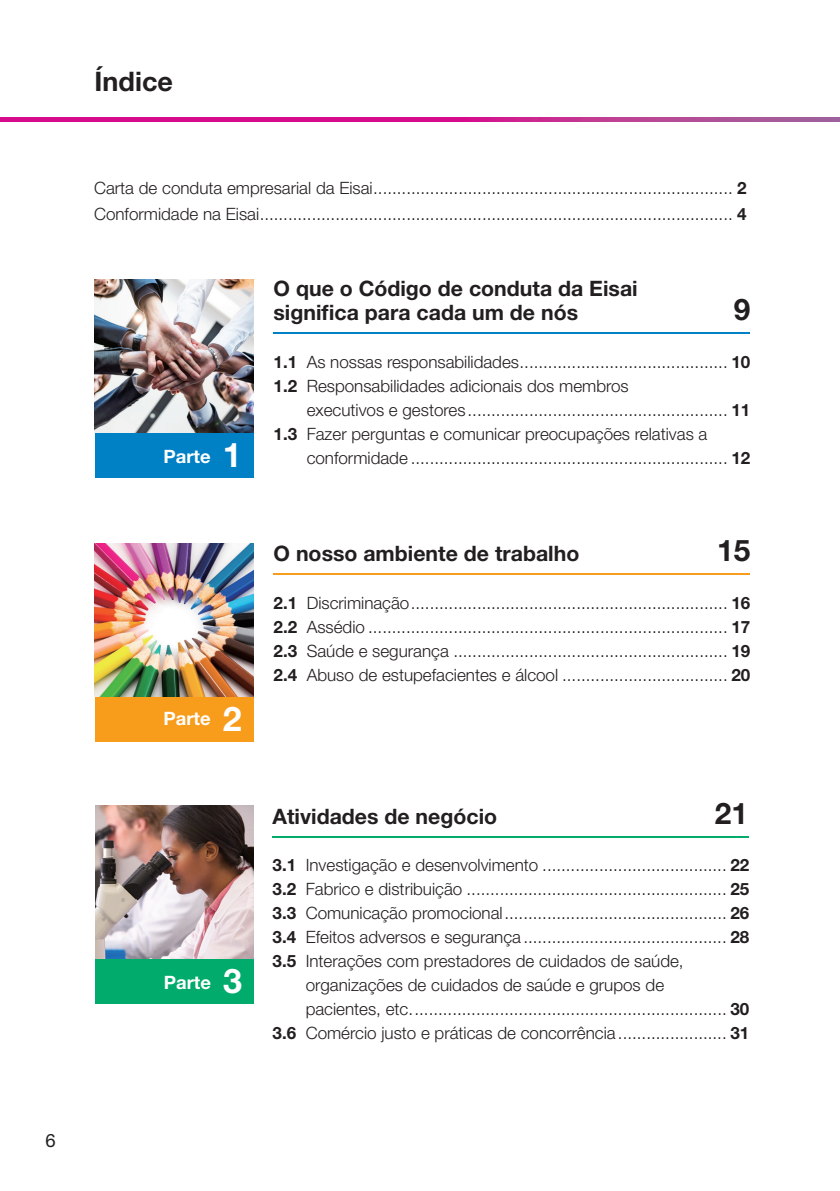
<style>
.page{position:relative;width:840px;height:1191px;background:#fff}
.page>*{position:absolute;margin:0;border:0;box-sizing:border-box;transform-origin:0 0}
.項目タイトル{font:700 34px "Helvetica Neue LT Std";color:#fff}
.項目タイトル-2{font:700 29.8px "Helvetica Neue LT Std";color:#231f20}
.項目タイトル-3{font:700 27px "Helvetica Neue LT Std";color:#231f20}
.項目タイトル-4{font:700 21.2px/24px "Helvetica Neue LT Std";color:#231f20}
.項目タイトル-5{font:700 18.4px "Helvetica Neue LT Std";color:#fff}
.t1{font:18.4px "Helvetica Neue LT Std";color:#231f20}
.本文_13Q{font:300 17px/24px "Helvetica Neue LT Std";color:#231f20}
.s1{font-weight:700}
</style>
<div class="page">
<svg style="left:0;top:118px;width:839px;height:4px;background:#c9248f"></svg>
<hr style="left:273px;top:332px;width:476px;height:2px;background:#0080c5">
<div style="left:95px;top:432px;width:158px;height:46px;background:#0080c5"></div>
<hr style="left:273px;top:573px;width:476px;height:2px;background:#f89c1c">
<div style="left:95px;top:696px;width:158px;height:45px;background:#f89c1c"></div>
<hr style="left:272px;top:836px;width:477px;height:1px;background:#00ab6b">
<div style="left:95px;top:958px;width:159px;height:45px;background:#00ab6b"></div>
<img style="left:95px;top:279px;width:158px;height:153px">
<img style="left:95px;top:543px;width:158px;height:153px">
<img style="left:95px;top:805px;width:159px;height:153px">
<p class="t1" style="left:45px;top:1129px;width:12px">6</p>
<p class="項目タイトル-3" style="left:95px;top:64px;width:80px">Índice</p>
<p class="本文_13Q" style="left:94px;top:175px;width:653px">Carta de conduta empresarial da Eisai............................................................................ <span class="s1">2</span></p>
<p class="本文_13Q" style="left:94px;top:201px;width:653px">Conformidade na Eisai.................................................................................................... <span class="s1">4</span></p>
<p class="項目タイトル-4" style="left:273px;top:276px;width:365px">O que o Código de conduta da Eisai significa para cada um de nós</p>
<p class="項目タイトル-2" style="left:733px;top:291px;width:18px">9</p>
<p class="本文_13Q" style="left:273px;top:349px;width:478px"><span class="s1">1.1</span> As nossas responsabilidades............................................ <span class="s1">10</span></p>
<p class="本文_13Q" style="left:306px;top:373px;width:445px;text-indent:-33px"><span class="s1">1.2</span> Responsabilidades adicionais dos membros<br>executivos e gestores....................................................... <span class="s1">11</span></p>
<p class="本文_13Q" style="left:273px;top:421px;width:435px"><span class="s1">1.3</span> Fazer perguntas e comunicar preocupações relativas a</p>
<p class="項目タイトル-5" style="left:163px;top:445px;width:49px">Parte</p>
<p class="項目タイトル" style="left:222px;top:434px;width:20px">1</p>
<p class="本文_13Q" style="left:306px;top:445px;width:445px">conformidade ................................................................... <span class="s1">12</span></p>
<p class="項目タイトル-5" style="left:163px;top:707px;width:49px">Parte</p>
<p class="項目タイトル" style="left:222px;top:698px;width:20px">2</p>
<p class="項目タイトル-5" style="left:164px;top:970px;width:49px">Parte</p>
<p class="項目タイトル" style="left:223px;top:960px;width:20px">3</p>
<p class="項目タイトル-4" style="left:273px;top:541px;width:307px">O nosso ambiente de trabalho</p>
<p class="項目タイトル-2" style="left:716px;top:532px;width:35px">15</p>
<p class="本文_13Q" style="left:273px;top:590px;width:478px"><span class="s1">2.1</span> Discriminação................................................................... <span class="s1">16</span></p>
<p class="本文_13Q" style="left:273px;top:614px;width:478px"><span class="s1">2.2</span> Assédio ............................................................................ <span class="s1">17</span></p>
<p class="本文_13Q" style="left:273px;top:638px;width:478px"><span class="s1">2.3</span> Saúde e segurança .......................................................... <span class="s1">19</span></p>
<p class="本文_13Q" style="left:273px;top:662px;width:478px"><span class="s1">2.4</span> Abuso de estupefacientes e álcool ................................... <span class="s1">20</span></p>
<p class="項目タイトル-4" style="left:272px;top:803px;width:226px">Atividades de negócio</p>
<p class="項目タイトル-2" style="left:714px;top:794px;width:35px">21</p>
<p class="本文_13Q" style="left:272px;top:852px;width:478px"><span class="s1">3.1</span> Investigação e desenvolvimento ....................................... <span class="s1">22</span></p>
<p class="本文_13Q" style="left:272px;top:876px;width:478px"><span class="s1">3.2</span> Fabrico e distribuição ....................................................... <span class="s1">25</span></p>
<p class="本文_13Q" style="left:272px;top:900px;width:478px"><span class="s1">3.3</span> Comunicação promocional............................................... <span class="s1">26</span></p>
<p class="本文_13Q" style="left:272px;top:924px;width:478px"><span class="s1">3.4</span> Efeitos adversos e segurança ........................................... <span class="s1">28</span></p>
<p class="本文_13Q" style="left:305px;top:948px;width:445px;text-indent:-33px"><span class="s1">3.5</span> Interações com prestadores de cuidados de saúde, organizações de cuidados de saúde e grupos de<br>pacientes, etc................................................................... <span class="s1">30</span></p>
<p class="本文_13Q" style="left:272px;top:1020px;width:478px"><span class="s1">3.6</span> Comércio justo e práticas de concorrência ....................... <span class="s1">31</span></p>
</div>
